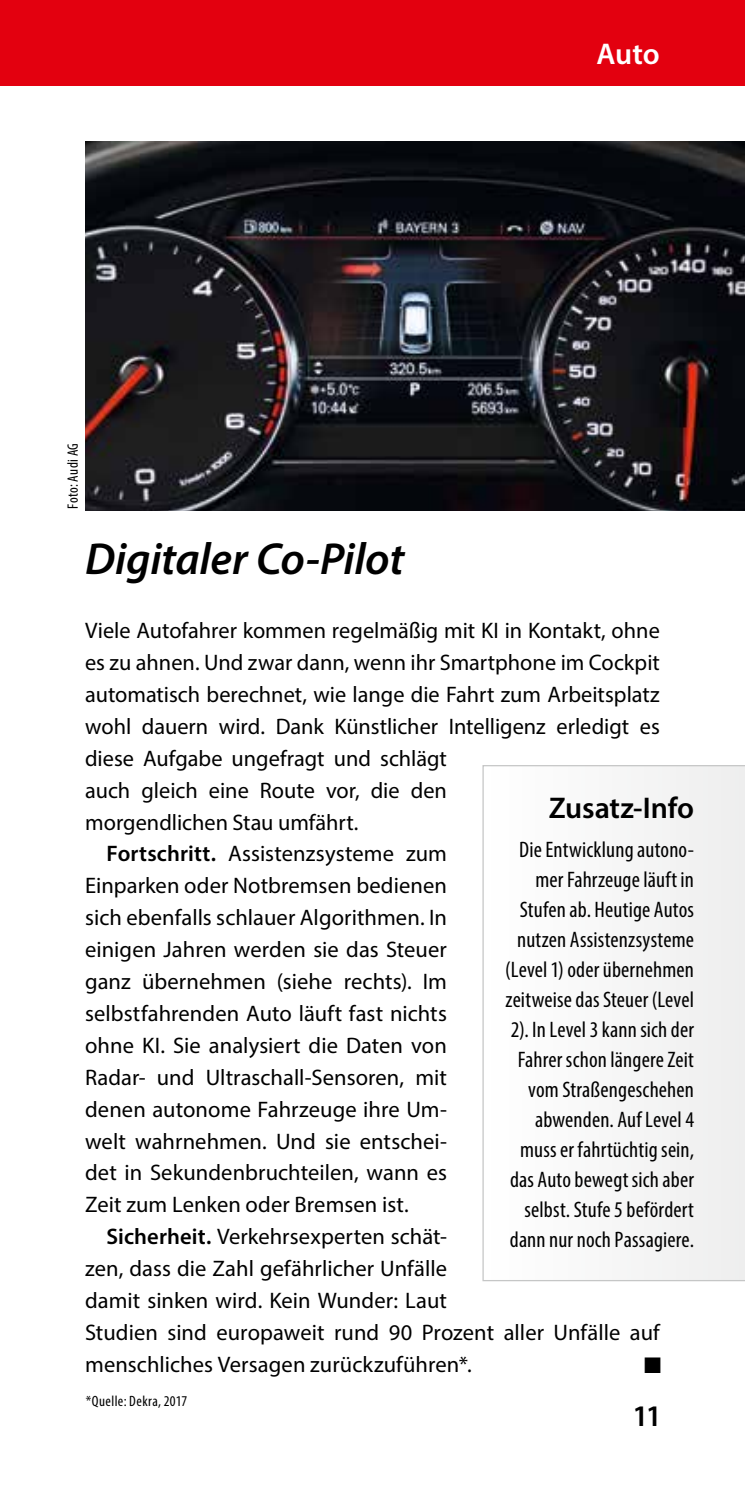
<style>
.page{position:relative;width:745px;height:1489px;background:#fff}
.page>*{position:absolute;margin:0;border:0;box-sizing:border-box;transform-origin:0 0}
.t1{font:italic 600 45px "Myriad Pro";letter-spacing:-.005em;color:#000}
.t2{font:600 30px "Myriad Pro";letter-spacing:-.005em;color:#000}
.t3{font:600 30px "Myriad Pro";color:#fff}
.t4{font:22.5px "Myriad Pro";color:#000}
.t5{font:condensed 22.5px/30px "Myriad Pro";letter-spacing:.005em;color:#000;text-align:right}
.t6{font:22.5px "Zapf Dingbats ITC";color:#000}
.t7{font:condensed 15px "Myriad Pro";letter-spacing:.03em;color:#000}
.s1{font-weight:600}
</style>
<div class="page">
<div style="left:0;top:0;width:744px;height:85px;background:#e3000f"></div>
<img style="left:85px;top:142px;width:659px;height:368px">
<div style="left:482px;top:765px;width:262px;height:516px;background:#f6f6f6"></div>
<p class="t7" style="left:64px;top:509px;width:67px;rotate:-90deg">Foto: Audi AG</p>
<h2 class="t3" style="left:596px;top:35px;width:65px">Auto</h2>
<h1 class="t1" style="left:85px;top:530px;width:320px">Digitaler Co-Pilot</h1>
<p class="t4" style="left:85px;top:616px;width:576px">Viele Autofahrer kommen regelmäßig mit KI in Kontakt, ohne</p>
<p class="t4" style="left:85px;top:648px;width:576px">es zu ahnen. Und zwar dann, wenn ihr Smartphone im Cockpit</p>
<p class="t4" style="left:85px;top:680px;width:575px">automatisch berechnet, wie lange die Fahrt zum Arbeitsplatz</p>
<p class="t4" style="left:85px;top:712px;width:576px">wohl dauern wird. Dank Künstlicher Intelligenz erledigt es</p>
<p class="t4" style="left:85px;top:744px;width:363px">diese Aufgabe ungefragt und schlägt</p>
<p class="t4" style="left:85px;top:776px;width:363px">auch gleich eine Route vor, die den</p>
<p class="t4" style="left:85px;top:808px;width:275px">morgendlichen Stau umfährt.</p>
<p class="t4" style="left:106px;top:840px;width:342px"><span class="s1">Fortschritt.</span> Assistenzsysteme zum</p>
<p class="t4" style="left:85px;top:871px;width:363px">Einparken oder Notbremsen bedienen</p>
<p class="t4" style="left:85px;top:903px;width:363px">sich ebenfalls schlauer Algorithmen. In</p>
<p class="t4" style="left:85px;top:935px;width:363px">einigen Jahren werden sie das Steuer</p>
<p class="t4" style="left:85px;top:967px;width:363px">ganz übernehmen (siehe rechts). Im</p>
<p class="t4" style="left:85px;top:999px;width:363px">selbstfahrenden Auto läuft fast nichts</p>
<p class="t4" style="left:85px;top:1031px;width:363px">ohne KI. Sie analysiert die Daten von</p>
<p class="t4" style="left:85px;top:1063px;width:363px">Radar- und Ultraschall-Sensoren, mit</p>
<p class="t4" style="left:85px;top:1095px;width:363px">denen autonome Fahrzeuge ihre Um-</p>
<p class="t4" style="left:85px;top:1127px;width:363px">welt wahrnehmen. Und sie entschei-</p>
<p class="t4" style="left:85px;top:1158px;width:363px">det in Sekundenbruchteilen, wann es</p>
<p class="t4" style="left:85px;top:1190px;width:325px">Zeit zum Lenken oder Bremsen ist.</p>
<p class="t4" style="left:106px;top:1222px;width:342px"><span class="s1">Sicherheit.</span> Verkehrsexperten schät-</p>
<p class="t4" style="left:85px;top:1254px;width:363px">zen, dass die Zahl gefährlicher Unfälle</p>
<p class="t4" style="left:85px;top:1286px;width:363px">damit sinken wird. Kein Wunder: Laut</p>
<p class="t4" style="left:85px;top:1318px;width:576px">Studien sind europaweit rund 90 Prozent aller Unfälle auf</p>
<p class="t4" style="left:85px;top:1350px;width:388px">menschliches Versagen zurückzuführen*.</p>
<p class="t6" style="left:643px;top:1354px;width:19px">■</p>
<h2 class="t2" style="left:548px;top:788px;width:147px">Zusatz-Info</h2>
<p class="t5" style="left:505px;top:834px;width:190px">Die Entwicklung autono&shy;mer Fahrzeuge läuft in<br>Stufen ab. Heutige Autos nutzen Assistenzsysteme (Level1) oder übernehmen zeitweise das Steuer (Level<br>2). In Level 3 kann sich der<br>Fahrer schon längere Zeit vom Straßengeschehen abwenden. Auf Level 4 muss er fahrtüchtig sein, das Auto bewegt sich aber selbst. Stufe 5 befördert dann nur noch Passagiere.</p>
<p class="t7" style="left:86px;top:1392px;width:103px">*Quelle: Dekra, 2017</p>
<h2 class="t2" style="left:632px;top:1397px;width:31px">11</h2>
</div>
